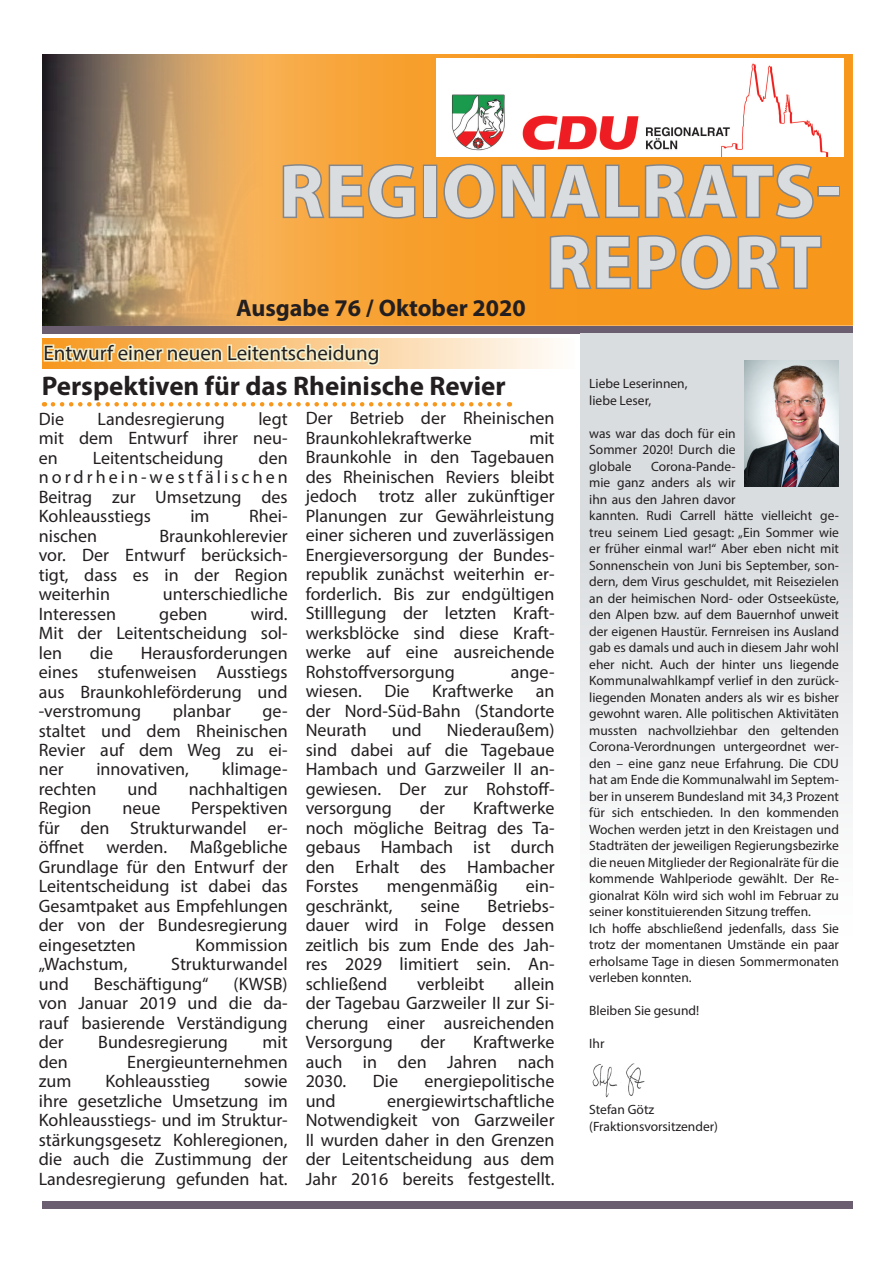
<style>
.page{position:relative;width:893px;height:1263px;background:#fff}
.page>*{position:absolute;margin:0;border:0;box-sizing:border-box;transform-origin:0 0}
.t1{font:700 75px/70.9px "Myriad Pro";letter-spacing:.02em;color:#dadde0;text-align:right}
.t2{font:700 27px "Myriad Pro";color:#231f20}
.t3{font:700 24px "Myriad Pro";color:#231f20}
.t4{font:21px "Myriad Pro";color:#231f20}
.t5{font:18px/19.5px "Myriad Pro";color:#231f20;text-align:justify}
.t6{font:13.5px/16.5px "Myriad Pro";color:#231f20}
</style>
<div class="page">
<svg style="left:262px;top:54px;width:591px;height:272px;background:#f7a02f"></svg>
<img style="left:43px;top:54px;width:219px;height:177px">
<svg style="left:281px;top:163px;width:84px;height:57px;background:#d39d57"></svg>
<svg style="left:366px;top:163px;width:51px;height:68px;background:#db9a45"></svg>
<div style="left:423px;top:165px;width:14px;height:53px;border:3px solid #848689"></div>
<svg style="left:442px;top:162px;width:373px;height:59px;background:#d99339"></svg>
<div style="left:817px;top:186px;width:23px;height:11px;border:3px solid #848689"></div>
<svg style="left:548px;top:233px;width:275px;height:58px;background:#d89339"></svg>
<div style="left:43px;top:326px;width:810px;height:7px;background:#6b5e71"></div>
<div style="left:580px;top:333px;width:273px;height:603px;background:linear-gradient(to bottom,#d1d5d8,#fdfdfd)"></div>
<div style="left:43px;top:1201px;width:810px;height:8px;background:#6b5e71"></div>
<img style="left:744px;top:360px;width:94px;height:126px">
<img style="left:437px;top:59px;width:407px;height:97px">
<div style="left:43px;top:339px;width:532px;height:30px;background:linear-gradient(to bottom,#fef7ef,#fef7ef)"></div>
<svg style="left:42px;top:231px;width:468px;height:176px"></svg>
<img style="left:592px;top:1064px;width:53px;height:34px">
<h1 class="t1" style="left:279px;top:153px;width:563px">Regionalrats-<br>Report</h1>
<h3 class="t3" style="left:236px;top:292px;width:291px">Ausgabe 76 / Oktober 2020</h3>
<p class="t4" style="left:44px;top:340px;width:337px">Entwurf einer neuen Leitentscheidung</p>
<h2 class="t2" style="left:42px;top:369px;width:465px">Perspektiven für das Rheinische Revier</h2>
<p class="t5" style="left:39px;top:408px;width:250px;text-indent:220px">legt mit dem Entwurf ihrer neu&shy;en</p>
<p class="t5" style="left:39px;top:408px;width:27px">Die</p>
<p class="t5" style="left:98px;top:408px;width:129px">Landesregierung</p>
<p class="t5" style="left:39px;top:447px;width:250px;text-indent:220px">den nordrhein-westfälischen Beitrag zur Umsetzung des Kohleausstiegs</p>
<p class="t5" style="left:93px;top:447px;width:132px">Leitentscheidung</p>
<p class="t5" style="left:190px;top:506px;width:21px">im</p>
<p class="t5" style="left:249px;top:506px;width:40px">Rhei-</p>
<p class="t5" style="left:39px;top:525px;width:250px;text-indent:121px">Braunkohlerevier vor. Der Entwurf berücksich&shy;tigt, dass es in der Region weiterhin</p>
<p class="t5" style="left:39px;top:525px;width:60px">nischen</p>
<p class="t5" style="left:163px;top:584px;width:126px">unterschiedliche</p>
<p class="t5" style="left:39px;top:603px;width:250px;text-indent:212px">wird.<br>Mit der Leitentscheidung sol&shy;len</p>
<p class="t5" style="left:39px;top:603px;width:79px">Interessen</p>
<p class="t5" style="left:159px;top:603px;width:50px">geben</p>
<p class="t5" style="left:39px;top:642px;width:250px;text-indent:102px">Herausforderungen eines stufenweisen Ausstiegs aus Braunkohleförderung und -verstromung</p>
<p class="t5" style="left:90px;top:642px;width:25px">die</p>
<p class="t5" style="left:173px;top:701px;width:59px">planbar</p>
<p class="t5" style="left:39px;top:701px;width:250px;text-indent:224px">ge&shy;staltet und dem Rheinischen Revier auf dem Weg zu ei&shy;ner</p>
<p class="t5" style="left:96px;top:759px;width:94px">innovativen,</p>
<p class="t5" style="left:222px;top:759px;width:67px">klimage-</p>
<p class="t5" style="left:39px;top:779px;width:59px">rechten</p>
<p class="t5" style="left:128px;top:779px;width:32px">und</p>
<p class="t5" style="left:189px;top:779px;width:100px">nachhaltigen</p>
<p class="t5" style="left:39px;top:798px;width:54px">Region</p>
<p class="t5" style="left:122px;top:798px;width:39px">neue</p>
<p class="t5" style="left:39px;top:798px;width:250px;text-indent:152px">Perspektiven für den Strukturwandel er&shy;öffnet werden. Maßgebliche Grundlage für den Entwurf der Leitentscheidung ist dabei das Gesamtpaket aus Empfehlungen der von der Bundesregierung eingesetzten</p>
<p class="t5" style="left:195px;top:935px;width:94px">Kommission</p>
<p class="t5" style="left:39px;top:954px;width:90px">„Wachstum,</p>
<p class="t5" style="left:171px;top:954px;width:118px">Strukturwandel</p>
<p class="t5" style="left:39px;top:974px;width:32px">und</p>
<p class="t5" style="left:94px;top:974px;width:116px">Beschäftigung“</p>
<p class="t5" style="left:39px;top:974px;width:250px;text-indent:195px">(KWSB) von Januar 2019 und die da&shy;rauf basierende Verständigung der</p>
<p class="t5" style="left:98px;top:1032px;width:131px">Bundesregierung</p>
<p class="t5" style="left:262px;top:1032px;width:27px">mit</p>
<p class="t5" style="left:39px;top:1052px;width:31px">den</p>
<p class="t5" style="left:127px;top:1052px;width:162px">Energieunternehmen</p>
<p class="t5" style="left:39px;top:1071px;width:34px">zum</p>
<p class="t5" style="left:105px;top:1071px;width:106px">Kohleausstieg</p>
<p class="t5" style="left:39px;top:1071px;width:250px;text-indent:205px">sowie ihre gesetzliche Umsetzung im Kohleausstiegs- und im Struktur&shy;stärkungsgesetz Kohleregionen, die auch die Zustimmung der Landesregierung gefunden hat.</p>
<p class="t5" style="left:306px;top:408px;width:250px">Der Betrieb der Rheinischen<br>Braunkohlekraftwerke</p>
<p class="t5" style="left:306px;top:428px;width:250px;text-indent:224px">mit Braunkohle in den Tagebauen des Rheinischen Reviers bleibt jedoch trotz aller zukünftiger Planungen zur Gewährleistung einer sicheren und zuverlässigen Energieversorgung der Bundes&shy;republik zunächst weiterhin er&shy;forderlich. Bis zur endgültigen Stilllegung der letzten Kraft&shy;werksblöcke sind diese Kraft&shy;werke auf eine ausreichende Rohstoffversorgung</p>
<p class="t5" style="left:306px;top:662px;width:250px;text-indent:205px">ange&shy;wiesen. Die Kraftwerke an der Nord-Süd-Bahn (Standorte Neurath</p>
<p class="t5" style="left:306px;top:720px;width:250px;text-indent:141px">Niederaußem) sind dabei auf die Tagebaue Hambach und Garzweiler II an&shy;gewiesen. Der zur Rohstoff&shy;versorgung</p>
<p class="t5" style="left:392px;top:720px;width:32px">und</p>
<p class="t5" style="left:306px;top:798px;width:250px;text-indent:167px">Kraftwerke noch mögliche Beitrag des Ta&shy;gebaus Hambach ist durch den Erhalt des Hambacher Forstes</p>
<p class="t5" style="left:420px;top:798px;width:27px">der</p>
<p class="t5" style="left:387px;top:876px;width:112px">mengenmäßig</p>
<p class="t5" style="left:526px;top:876px;width:30px">ein-</p>
<p class="t5" style="left:306px;top:896px;width:88px">geschränkt,</p>
<p class="t5" style="left:420px;top:896px;width:41px">seine</p>
<p class="t5" style="left:306px;top:896px;width:250px;text-indent:182px">Betriebs&shy;dauer wird in Folge dessen zeitlich bis zum Ende des Jah&shy;res 2029 limitiert sein. An&shy;schließend</p>
<p class="t5" style="left:306px;top:974px;width:250px;text-indent:208px">allein der Tagebau Garzweiler II zur Si&shy;cherung einer ausreichenden Versorgung</p>
<p class="t5" style="left:417px;top:974px;width:69px">verbleibt</p>
<p class="t5" style="left:306px;top:1032px;width:250px;text-indent:167px">Kraftwerke auch in den Jahren nach 2030.</p>
<p class="t5" style="left:420px;top:1032px;width:27px">der</p>
<p class="t5" style="left:373px;top:1071px;width:27px">Die</p>
<p class="t5" style="left:425px;top:1071px;width:131px">energiepolitische</p>
<p class="t5" style="left:306px;top:1090px;width:250px;text-indent:81px">energiewirtschaftliche Notwendigkeit von Garzweiler II wurden daher in den Grenzen der Leitentscheidung aus dem Jahr 2016 bereits festgestellt.</p>
<p class="t5" style="left:306px;top:1090px;width:32px">und</p>
<p class="t6" style="left:589px;top:375px;width:100px">Liebe Leserinnen, liebe Leser,</p>
<p class="t6" style="left:589px;top:425px;width:148px;text-align:justify">was war das doch für ein Sommer 2020! Durch die globale</p>
<p class="t6" style="left:589px;top:458px;width:251px;text-indent:62px">Corona-Pande-<br>mie ganz anders als wir<br>ihn aus den Jahren davor<br>kannten. Rudi Carrell hätte vielleicht ge&shy;treu seinem Lied gesagt: „Ein Sommer wie er früher einmal war!“ Aber eben nicht mit Sonnenschein von Juni bis September, son&shy;dern, dem Virus geschuldet, mit Reisezielen an der heimischen Nord- oder Ostseeküste, den Alpen bzw. auf dem Bauernhof unweit der eigenen Haustür. Fernreisen ins Ausland gab es damals und auch in diesem Jahr wohl eher nicht. Auch der hinter uns liegende Kommunalwahlkampf verlief in den zurück&shy;liegenden Monaten anders als wir es bisher gewohnt waren. Alle politischen Aktivitäten mussten nachvollziehbar den geltenden Corona-Verordnungen untergeordnet wer&shy;den – eine ganz neue Erfahrung. Die CDU hat am Ende die Kommunalwahl im Septem&shy;ber in unserem Bundesland mit 34,3 Prozent für sich entschieden. In den kommenden Wochen werden jetzt in den Kreistagen und Stadträten der jeweiligen Regierungsbezirke die neuen Mitglieder der Regionalräte für die kommende Wahlperiode gewählt. Der Re&shy;gionalrat Köln wird sich wohl im Februar zu seiner konstituierenden Sitzung treffen.<br>Ich hoffe abschließend jedenfalls, dass Sie trotz der momentanen Umstände ein paar erholsame Tage in diesen Sommermonaten verleben konnten.</p>
<p class="t6" style="left:589px;top:1002px;width:111px">Bleiben Sie gesund!</p>
<p class="t6" style="left:589px;top:1035px;width:17px">Ihr</p>
<p class="t6" style="left:589px;top:1101px;width:130px">Stefan Götz (Fraktionsvorsitzender)</p>
</div>
